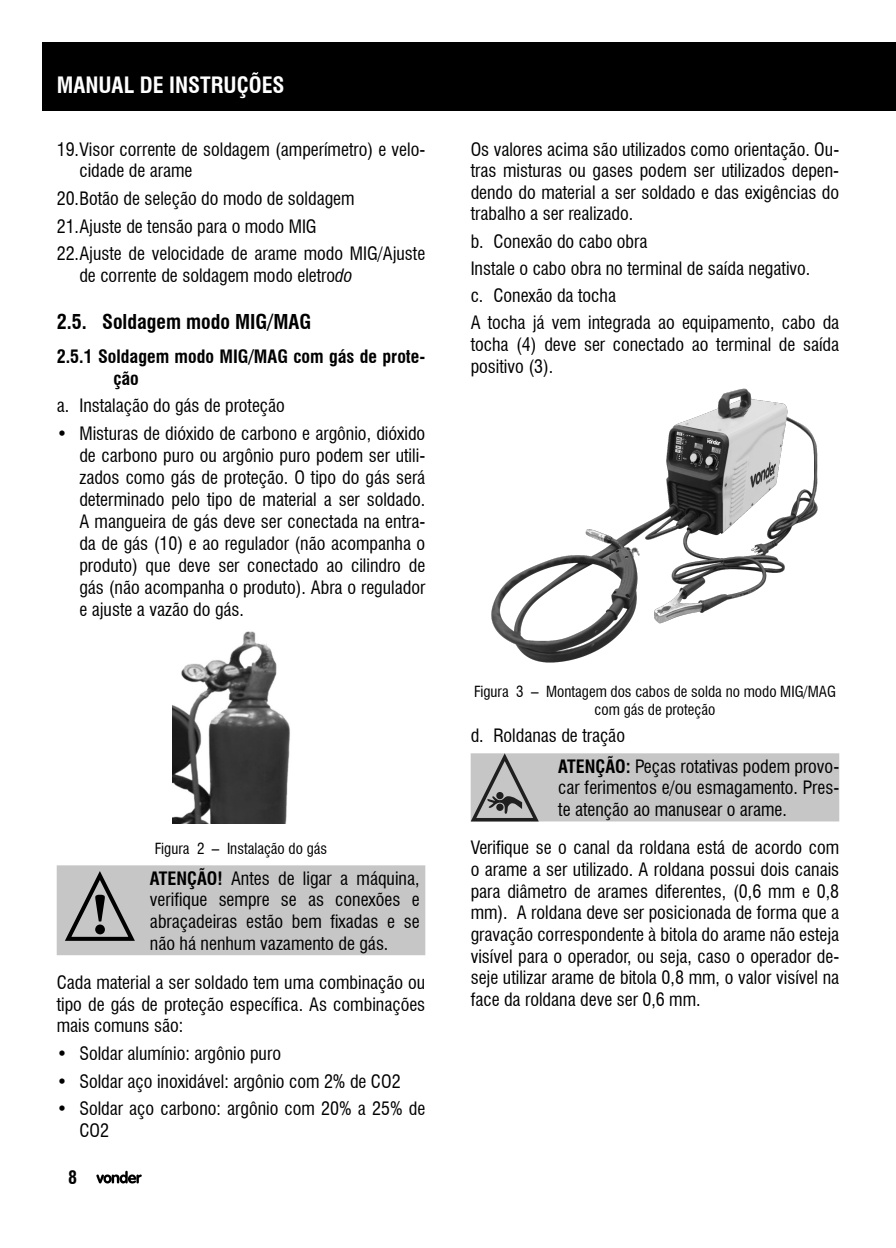
<style>
.page{position:relative;width:896px;height:1248px;background:#fff}
.page>*{position:absolute;margin:0;border:0;box-sizing:border-box;transform-origin:0 0}
.t1{font:700 condensed 22px "Swiss 721 BT";color:#fff}
.t2{font:700 condensed 20px "Swiss 721 BT";color:#000}
.t3{font:condensed 18px/21.6px "Swiss 721 BT";color:#000}
.t4{font:700 condensed 18px/22px "Swiss 721 BT";color:#000}
.t5{font:condensed 15px/18px "Swiss 721 BT";color:#000;text-align:center}
.s1{font-style:italic}
.s2{font-weight:700}
</style>
<div class="page">
<img style="left:173px;top:631px;width:117px;height:192px">
<div style="left:57px;top:865px;width:368px;height:90px;background:#c6c6c6"></div>
<img style="left:491px;top:388px;width:327px;height:275px">
<div style="left:471px;top:753px;width:368px;height:68px;background:#c6c6c6"></div>
<div style="left:867px;top:43px;width:29px;height:68px;background:#000"></div>
<div style="left:43px;top:43px;width:824px;height:68px;background:#000"></div>
<svg style="left:96px;top:1170px;width:46px;height:13px"></svg>
<p class="t1" style="left:57px;top:72px;width:229px">MANUAL DE INSTRUÇÕES</p>
<p class="t3" style="left:79px;top:138px;width:347px;text-indent:-23px">19.Visor corrente de soldagem (amperímetro) e velo&shy;cidade de arame</p>
<p class="t3" style="left:57px;top:185px;width:370px;line-height:27.6px">20.Botão de seleção do modo de soldagem<br>21.Ajuste de tensão para o modo MIG<br>22.Ajuste de velocidade de arame modo MIG/Ajuste</p>
<p class="t3" style="left:79px;top:265px;width:275px">de corrente de soldagem modo eletro<span class="s1">do</span></p>
<p class="t2" style="left:57px;top:310px;width:256px">2.5. Soldagem modo MIG/MAG</p>
<p class="t4" style="left:113px;top:345px;width:313px;text-indent:-57px">2.5.1 Soldagem modo MIG/MAG com gás de prote&shy;ção</p>
<p class="t3" style="left:57px;top:395px;width:230px">a. Instalação do gás de proteção</p>
<p class="t3" style="left:79px;top:422px;width:347px;text-align:justify;text-indent:-23px">• Misturas de dióxido de carbono e argônio, dióxido de carbono puro ou argônio puro podem ser utili&shy;zados como gás de proteção. O tipo do gás será determinado pelo tipo de material a ser soldado.<br>A mangueira de gás deve ser conectada na entra&shy;da de gás (10) e ao regulador (não acompanha o produto) que deve ser conectado ao cilindro de gás (não acompanha o produto). Abra o regulador e ajuste a vazão do gás.</p>
<p class="t5" style="left:155px;top:839px;width:174px">Figura 2 – Instalação do gás</p>
<p class="t3" style="left:150px;top:867px;width:271px;text-align:justify"><span class="s2">ATENÇÃO!</span> Antes de ligar a máquina, verifique sempre se as conexões e abraçadeiras estão bem fixadas e se não há nenhum vazamento de gás.</p>
<p class="t3" style="left:57px;top:970px;width:370px;text-align:justify">Cada material a ser soldado tem uma combinação ou tipo de gás de proteção específica. As combinações mais comuns são:</p>
<p class="t3" style="left:57px;top:1042px;width:226px">• Soldar alumínio: argônio puro</p>
<p class="t3" style="left:57px;top:1070px;width:345px">• Soldar aço inoxidável: argônio com 2% de CO2</p>
<p class="t3" style="left:79px;top:1097px;width:347px;text-indent:-23px">• Soldar aço carbono: argônio com 20% a 25% de<br>CO2</p>
<p class="t4" style="left:68px;top:1166px;width:10px">8</p>
<p class="t3" style="left:471px;top:138px;width:370px;text-align:justify">Os valores acima são utilizados como orientação. Ou&shy;tras misturas ou gases podem ser utilizados depen&shy;dendo do material a ser soldado e das exigências do trabalho a ser realizado.</p>
<p class="t3" style="left:471px;top:227px;width:370px;line-height:27.2px">b. Conexão do cabo obra<br>Instale o cabo obra no terminal de saída negativo.<br>c. Conexão da tocha<br>A tocha já vem integrada ao equipamento, cabo da</p>
<p class="t3" style="left:471px;top:334px;width:370px">tocha (4) deve ser conectado ao terminal de saída positivo (3).</p>
<p class="t5" style="left:474px;top:682px;width:363px">Figura 3 – Montagem dos cabos de solda no modo MIG/MAG com gás de proteção</p>
<p class="t3" style="left:558px;top:720px;width:282px;line-height:30.6px;text-indent:-88px">d. Roldanas de tração<br><span class="s2">ATENÇÃO:</span> Peças rotativas podem provo-</p>
<p class="t3" style="left:558px;top:776px;width:282px">car ferimentos e/ou esmagamento. Pres&shy;te atenção ao manusear o arame.</p>
<p class="t3" style="left:471px;top:837px;width:370px;text-align:justify">Verifique se o canal da roldana está de acordo com o arame a ser utilizado. A roldana possui dois canais para diâmetro de arames diferentes, (0,6 mm e 0,8 mm). A roldana deve ser posicionada de forma que a gravação correspondente à bitola do arame não esteja visível para o operador, ou seja, caso o operador de&shy;seje utilizar arame de bitola 0,8 mm, o valor visível na face da roldana deve ser 0,6 mm.</p>
</div>
